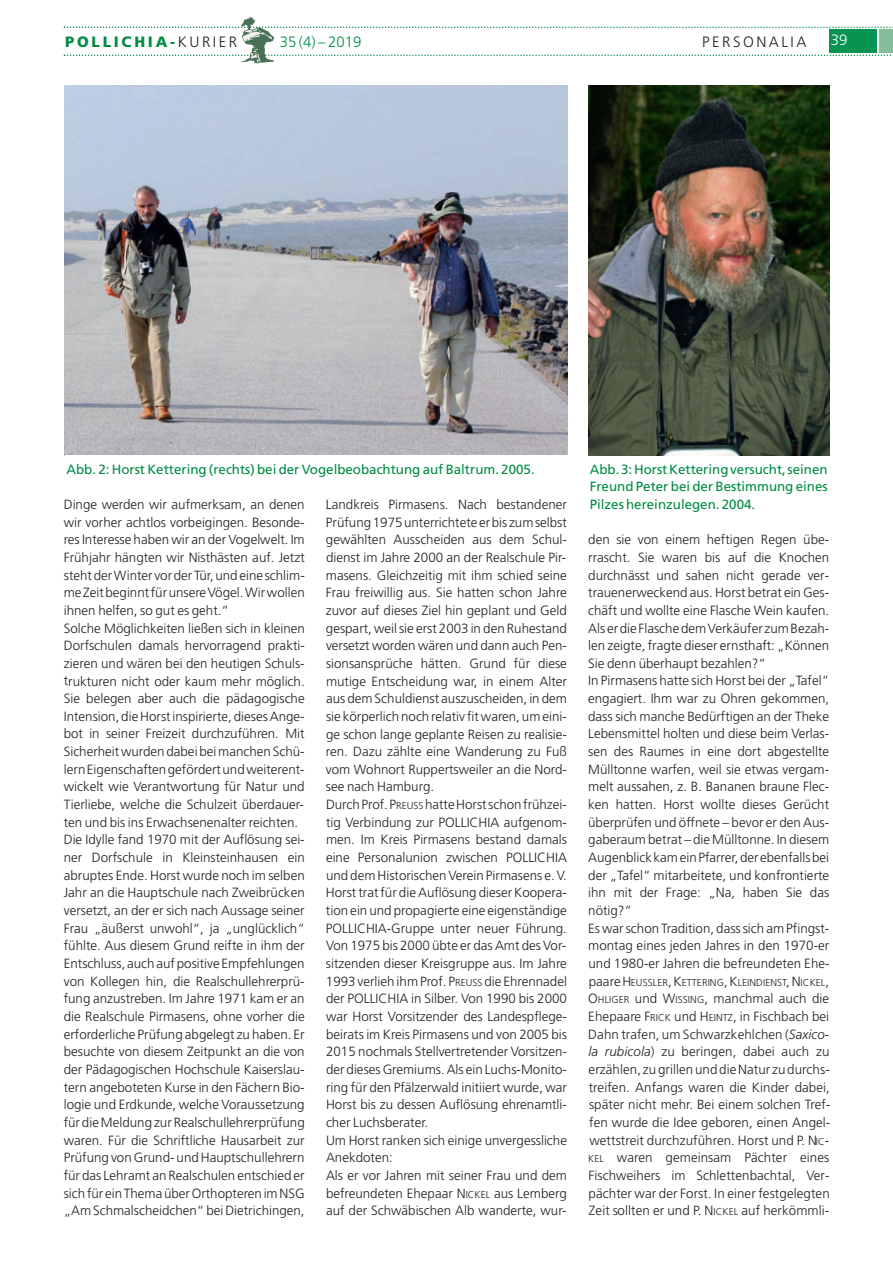
<style>
.page{position:relative;width:893px;height:1263px;background:#fff}
.page>*{position:absolute;margin:0;border:0;box-sizing:border-box;transform-origin:0 0}
.t1{font:900 15px "Frutiger";letter-spacing:.185em;color:#008c43}
.t2{font:300 15px "Frutiger";color:#008c43}
.t3{font:300 15px "Frutiger";letter-spacing:.165em;color:#231f20}
.t4{font:300 15px "Frutiger";color:#fff}
.t5{font:300 13.35px/17.7px "Frutiger CE";color:#231f20}
.t6{font:13.35px/17.7px "Frutiger";color:#008c43;text-align:justify}
.t7{font:300 10.05px "Frutiger";letter-spacing:.005em;color:#231f20}
.s1{font-weight:300;color:#231f20}
.s2{font-family:"Frutiger"}
.s3{font-family:"Frutiger";font-size:10.05px}
.s4{font-family:"Frutiger CE";font-size:13.35px}
.s5{font-size:13.35px}
.s6{font-style:italic}
</style>
<div class="page">
<svg style="left:64px;top:17px;width:829px;height:47px"></svg>
<img style="left:65px;top:85px;width:503px;height:370px">
<img style="left:588px;top:85px;width:241px;height:371px">
<p class="t1" style="left:65px;top:33px;width:173px">POLLICHIA-<span class="s1">KURIER</span></p>
<p class="t2" style="left:280px;top:35px;width:83px">35 (4) – 2019</p>
<p class="t3" style="left:702px;top:35px;width:106px">PERSONALIA</p>
<p class="t4" style="left:831px;top:34px;width:18px">39</p>
<p class="t6" style="left:66px;top:460px;width:470px">Abb. 2: Horst Kettering (rechts) bei der Vogelbeobachtung auf Baltrum. 2005.</p>
<p class="t6" style="left:590px;top:461px;width:239px">Abb. 3: Horst Kettering versucht, seinen Freund Peter bei der Bestimmung eines Pilzes hereinzulegen. 2004.</p>
<p class="t5" style="left:64px;top:496px;width:243px">Dinge werden wir aufmerksam, an denen wir vorher achtlos vorbeigingen. Besonde&shy;res Interesse haben wir an der Vogelwelt. Im Frühjahr hängten wir Nisthästen auf. Jetzt steht der Winter vor der Tür, und eine schlim&shy;me Zeit beginnt für unsere Vögel. Wir wollen ihnen helfen, so gut es geht.“<br>Solche Möglichkeiten ließen sich in kleinen Dorfschulen damals hervorragend prakti&shy;zieren und wären bei den heutigen Schuls&shy;trukturen nicht oder kaum mehr möglich.<br>Sie belegen aber auch die pädagogische Intension, die Horst inspirierte, dieses Ange&shy;bot in seiner Freizeit durchzuführen. Mit Sicherheit wurden dabei bei manchen Schü&shy;lern Eigenschaften gefördert und weiterent&shy;wickelt wie Verantwortung für Natur und Tierliebe, welche die Schulzeit überdauer&shy;ten und bis ins Erwachsenenalter reichten.<br>Die Idylle fand 1970 mit der Auflösung sei&shy;ner Dorfschule in Kleinsteinhausen ein abruptes Ende. Horst wurde noch im selben Jahr an die Hauptschule nach Zweibrücken versetzt, an der er sich nach Aussage seiner Frau <span class="s2">„</span>äußerst unwohl“, ja <span class="s2">„</span>unglücklich“ fühlte. Aus diesem Grund reifte in ihm der Entschluss, auch auf positive Empfehlungen von Kollegen hin, die Realschullehrerprü&shy;fung anzustreben. Im Jahre 1971 kam er an die Realschule Pirmasens, ohne vorher die erforderliche Prüfung abgelegt zu haben. Er besuchte von diesem Zeitpunkt an die von der Pädagogischen Hochschule Kaiserslau&shy;tern angeboteten Kurse in den Fächern Bio&shy;logie und Erdkunde, welche Voraussetzung für die Meldung zur Realschullehrerprüfung waren. Für die Schriftliche Hausarbeit zur Prüfung von Grund- und Hauptschullehrern für das Lehramt an Realschulen entschied er sich für ein Thema über Orthopteren im NSG <span class="s2">„</span>Am Schmalscheidchen“ bei Dietrichingen,</p>
<p class="t5" style="left:326px;top:496px;width:243px">Landkreis Pirmasens. Nach bestandener Prüfung 1975 unterrichtete er bis zum selbst gewählten Ausscheiden aus dem Schul&shy;dienst im Jahre 2000 an der Realschule Pir&shy;masens. Gleichzeitig mit ihm schied seine Frau freiwillig aus. Sie hatten schon Jahre zuvor auf dieses Ziel hin geplant und Geld gespart, weil sie erst 2003 in den Ruhestand versetzt worden wären und dann auch Pen&shy;sionsansprüche hätten. Grund für diese mutige Entscheidung war, in einem Alter aus dem Schuldienst auszuscheiden, in dem sie körperlich noch relativ fit waren, um eini&shy;ge schon lange geplante Reisen zu realisie&shy;ren. Dazu zählte eine Wanderung zu Fuß vom Wohnort Ruppertsweiler an die Nord&shy;see nach Hamburg.<br>Durch Prof. <span class="s2">P</span><span class="s3">REUSS</span> hatte Horst schon frühzei&shy;tig Verbindung zur <span class="s2">POLLICHIA</span> aufgenom&shy;men. Im Kreis Pirmasens bestand damals eine Personalunion zwischen <span class="s2">POLLICHIA </span>und dem Historischen Verein Pirmasens e. V.<br>Horst trat für die Auflösung dieser Koopera&shy;tion ein und propagierte eine eigenständige <span class="s2">POLLICHIA</span>-Gruppe unter neuer Führung.<br>Von 1975 bis 2000 übte er das Amt des Vor&shy;sitzenden dieser Kreisgruppe aus. Im Jahre 1993 verlieh ihm Prof. <span class="s2">P</span><span class="s3">REUSS</span> die Ehrennadel der <span class="s2">POLLICHIA</span> in Silber. Von 1990 bis 2000 war Horst Vorsitzender des Landespflege&shy;beirats im Kreis Pirmasens und von 2005 bis 2015 nochmals Stellvertretender Vorsitzen&shy;der dieses Gremiums. Als ein Luchs-Monito&shy;ring für den Pfälzerwald initiiert wurde, war Horst bis zu dessen Auflösung ehrenamtli&shy;cher Luchsberater.<br>Um Horst ranken sich einige unvergessliche Anekdoten:<br>Als er vor Jahren mit seiner Frau und dem befreundeten Ehepaar <span class="s2">N</span><span class="s3">ICKEL</span> aus Lemberg auf der Schwäbischen Alb wanderte, wur-</p>
<p class="t5" style="left:588px;top:531px;width:243px">den sie von einem heftigen Regen übe&shy;rrascht. Sie waren bis auf die Knochen durchnässt und sahen nicht gerade ver&shy;trauenerweckend aus. Horst betrat ein Ges&shy;chäft und wollte eine Flasche Wein kaufen.<br>Als er die Flasche dem Verkäufer zum Bezah&shy;len zeigte, fragte dieser ernsthaft: <span class="s2">„</span>Können Sie denn überhaupt bezahlen?“<br>In Pirmasens hatte sich Horst bei der <span class="s2">„</span>Tafel“ engagiert. Ihm war zu Ohren gekommen, dass sich manche Bedürftigen an der Theke Lebensmittel holten und diese beim Verlas&shy;sen des Raumes in eine dort abgestellte Mülltonne warfen, weil sie etwas vergam&shy;melt aussahen, z. B. Bananen braune Flec&shy;ken hatten. Horst wollte dieses Gerücht überprüfen und öffnete – bevor er den Aus&shy;gaberaum betrat – die Mülltonne. In diesem Augenblick kam ein Pfarrer, der ebenfalls bei der <span class="s2">„</span>Tafel“ mitarbeitete, und konfrontierte ihn mit der Frage: <span class="s2">„</span>Na, haben Sie das nötig?“<br>Es war schon Tradition, dass sich am Pfingst&shy;montag eines jeden Jahres in den 1970-er und 1980-er Jahren die befreundeten Ehe-</p>
<p class="t7" style="left:589px;top:978px;width:242px"><span class="s4">paare</span> <span class="s5">H</span>EUSSLER<span class="s5">, K</span>ETTERING<span class="s5">, K</span>LEINDIENST<span class="s5">, N</span>ICKEL<span class="s5">,</span></p>
<p class="t5" style="left:588px;top:990px;width:244px;text-align:justify"><span class="s2">O</span><span class="s3">HLIGER</span> und <span class="s2">W</span><span class="s3">ISSING</span>, manchmal auch die Ehepaare <span class="s2">F</span><span class="s3">RICK</span> und <span class="s2">H</span><span class="s3">EINTZ</span>, in Fischbach bei Dahn trafen, um Schwarzkehlchen (<span class="s6">Saxico&shy;la rubicola</span>) zu beringen, dabei auch zu erzählen, zu grillen und die Natur zu durchs&shy;treifen. Anfangs waren die Kinder dabei, später nicht mehr. Bei einem solchen Tref&shy;fen wurde die Idee geboren, einen Angel&shy;wettstreit durchzuführen. Horst und P. <span class="s2">N</span><span class="s3">IC</span><span class="s2">-</span><span class="s3">KEL</span> waren gemeinsam Pächter eines Fischweihers im Schlettenbachtal, Ver&shy;pächter war der Forst. In einer festgelegten Zeit sollten er und P. <span class="s2">N</span><span class="s3">ICKEL</span> auf herkömmli-</p>
</div>
